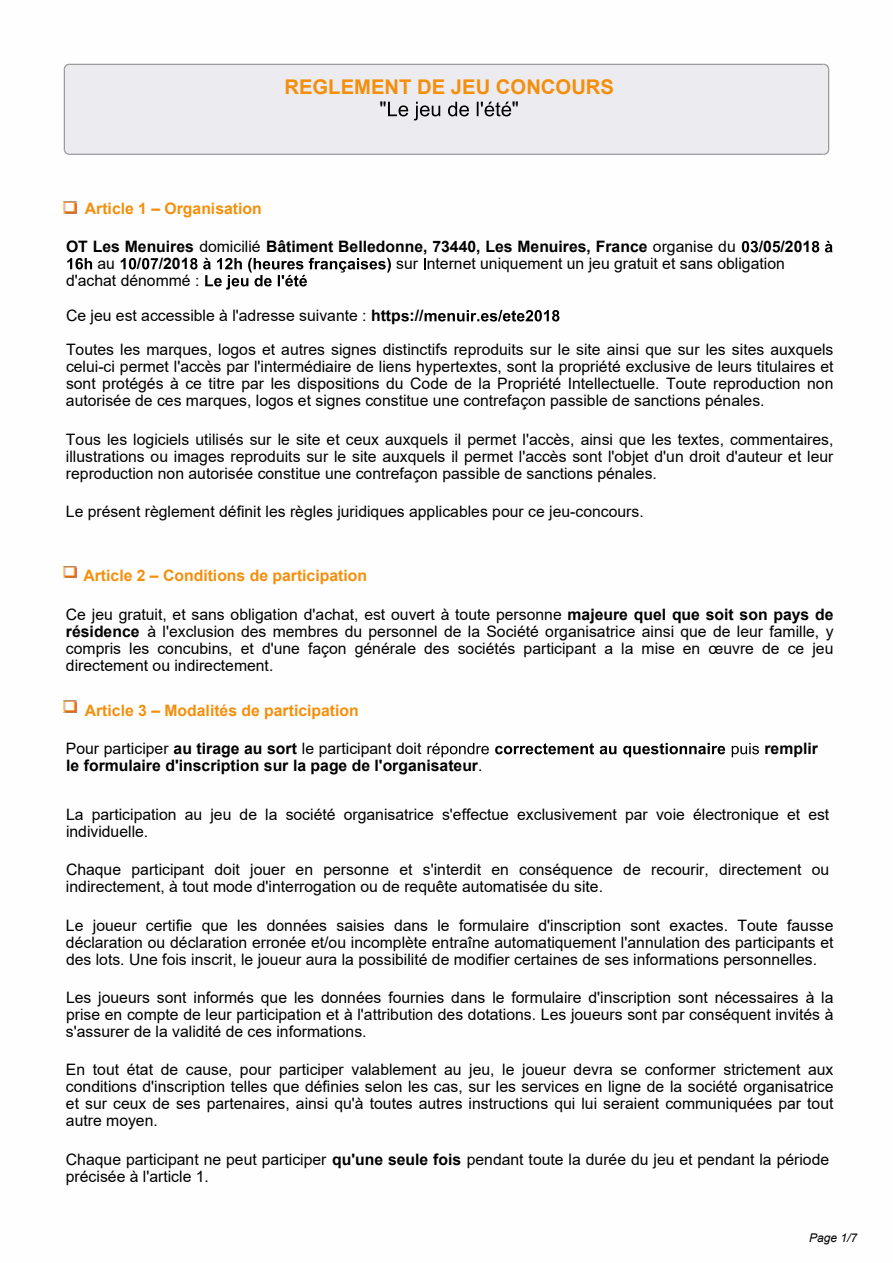
<style>
.page{position:relative;width:893px;height:1263px;background:#fff}
.page>*{position:absolute;margin:0;border:0;box-sizing:border-box;transform-origin:0 0}
.t1{font:700 20.25px "Arial";color:#f48f0c}
.t2{font:20.25px "Arial";color:#000}
.t3{font:15.75px/17px "Arial";color:#000;text-align:justify}
.t4{font:700 15.75px "Arial";color:#000}
.t5{font:700 15.75px "Arial";color:#f48f0c}
.t6{font:italic 12px "Arial";color:#000}
.s1{font-weight:400}
.s2{font-weight:700}
</style>
<div class="page">
<svg style="left:64px;top:64px;width:765px;height:91px"></svg>
<img style="left:64px;top:201px;width:12px;height:13px">
<img style="left:64px;top:566px;width:12px;height:12px">
<img style="left:64px;top:700px;width:12px;height:13px">
<svg style="left:742px;top:241px;width:16px;height:11px"></svg>
<svg style="left:772px;top:241px;width:8px;height:11px"></svg>
<svg style="left:812px;top:241px;width:7px;height:11px"></svg>
<svg style="left:825px;top:241px;width:8px;height:11px"></svg>
<svg style="left:67px;top:258px;width:25px;height:11px"></svg>
<svg style="left:121px;top:258px;width:15px;height:11px"></svg>
<svg style="left:142px;top:258px;width:16px;height:11px"></svg>
<svg style="left:190px;top:258px;width:201px;height:32px"></svg>
<svg style="left:401px;top:313px;width:8px;height:8px"></svg>
<svg style="left:425px;top:310px;width:134px;height:11px"></svg>
<svg style="left:427px;top:743px;width:62px;height:14px"></svg>
<svg style="left:495px;top:743px;width:230px;height:14px"></svg>
<svg style="left:732px;top:743px;width:27px;height:14px"></svg>
<p class="t1" style="left:284px;top:73px;width:331px">REGLEMENT DE JEU CONCOURS</p>
<p class="t2" style="left:379px;top:95px;width:9px">"</p>
<p class="t2" style="left:512px;top:95px;width:9px">"</p>
<p class="t5" style="left:85px;top:197px;width:178px">Article 1 – Organisation</p>
<p class="t4" style="left:66px;top:236px;width:671px">OT Les Menuires <span class="s1">domicilié</span> Bâtiment Belledonne, 73440, Les Menuires, France <span class="s1">organise du</span></p>
<p class="t4" style="left:759px;top:236px;width:54px">/0 /201</p>
<p class="t3" style="left:98px;top:255px;width:19px">au</p>
<p class="t4" style="left:137px;top:253px;width:54px">/ /201</p>
<p class="t3" style="left:396px;top:255px;width:390px">sur nternet uniquement un jeu gratuit et sans obligation</p>
<p class="t3" style="left:66px;top:272px;width:135px">d'achat dénommé :</p>
<p class="t3" style="left:66px;top:299px;width:769px;line-height:34px">Ce jeu est accessible à l'adresse suivante : <span class="s2">http ://<br></span>Toutes les marques, logos et autres signes distinctifs reproduits sur le site ainsi que sur les sites auxquels</p>
<p class="t3" style="left:66px;top:358px;width:769px">celui-ci permet l'accès par l'intermédiaire de liens hypertextes, sont la propriété exclusive de leurs titulaires et sont protégés à ce titre par les dispositions du Code de la Propriété Intellectuelle. Toute reproduction non autorisée de ces marques, logos et signes constitue une contrefaçon passible de sanctions pénales.</p>
<p class="t3" style="left:66px;top:431px;width:769px">Tous les logiciels utilisés sur le site et ceux auxquels il permet l'accès, ainsi que les textes, commentaires, illustrations ou images reproduits sur le site auxquels il permet l'accès sont l'objet d'un droit d'auteur et leur reproduction non autorisée constitue une contrefaçon passible de sanctions pénales.</p>
<p class="t3" style="left:66px;top:503px;width:579px">Le présent règlement définit les règles juridiques applicables pour ce jeu-concours.</p>
<p class="t5" style="left:83px;top:565px;width:285px">Article 2 – Conditions de participation</p>
<p class="t3" style="left:66px;top:605px;width:769px">Ce jeu gratuit, et sans obligation d'achat, est ouvert à toute personne <span class="s2">majeure quel que soit son pays de résidence</span> à l'exclusion des membres du personnel de la Société organisatrice ainsi que de leur famille, y compris les concubins, et d'une façon générale des sociétés participant a la mise en œuvre de ce jeu directement ou indirectement.</p>
<p class="t5" style="left:85px;top:699px;width:275px">Article 3 – Modalités de participation</p>
<p class="t3" style="left:66px;top:740px;width:357px">Pour participer <span class="s2">au tirage au sort</span> le participant doit</p>
<p class="t4" style="left:764px;top:737px;width:55px">remplir</p>
<p class="t4" style="left:66px;top:754px;width:418px">le formulaire d'inscription sur la page de l'organisateur<span class="s1">.</span></p>
<p class="t3" style="left:66px;top:806px;width:765px">La participation au jeu de la société organisatrice s'effectue exclusivement par voie électronique et est individuelle.</p>
<p class="t3" style="left:66px;top:861px;width:765px">Chaque participant doit jouer en personne et s'interdit en conséquence de recourir, directement ou indirectement, à tout mode d'interrogation ou de requête automatisée du site.</p>
<p class="t3" style="left:66px;top:916px;width:769px">Le joueur certifie que les données saisies dans le formulaire d'inscription sont exactes. Toute fausse déclaration ou déclaration erronée et/ou incomplète entraîne automatiquement l'annulation des participants et des lots. Une fois inscrit, le joueur aura la possibilité de modifier certaines de ses informations personnelles.</p>
<p class="t3" style="left:66px;top:989px;width:769px">Les joueurs sont informés que les données fournies dans le formulaire d'inscription sont nécessaires à la prise en compte de leur participation et à l'attribution des dotations. Les joueurs sont par conséquent invités à s'assurer de la validité de ces informations.</p>
<p class="t3" style="left:66px;top:1061px;width:769px">En tout état de cause, pour participer valablement au jeu, le joueur devra se conformer strictement aux conditions d'inscription telles que définies selon les cas, sur les services en ligne de la société organisatrice et sur ceux de ses partenaires, ainsi qu'à toutes autres instructions qui lui seraient communiquées par tout autre moyen.</p>
<p class="t3" style="left:66px;top:1151px;width:765px">Chaque participant ne peut participer <span class="s2">qu'une seule fois</span> pendant toute la durée du jeu et pendant la période précisée à l'article 1.</p>
<p class="t6" style="left:809px;top:1230px;width:50px">Page 1/7</p>
</div>
